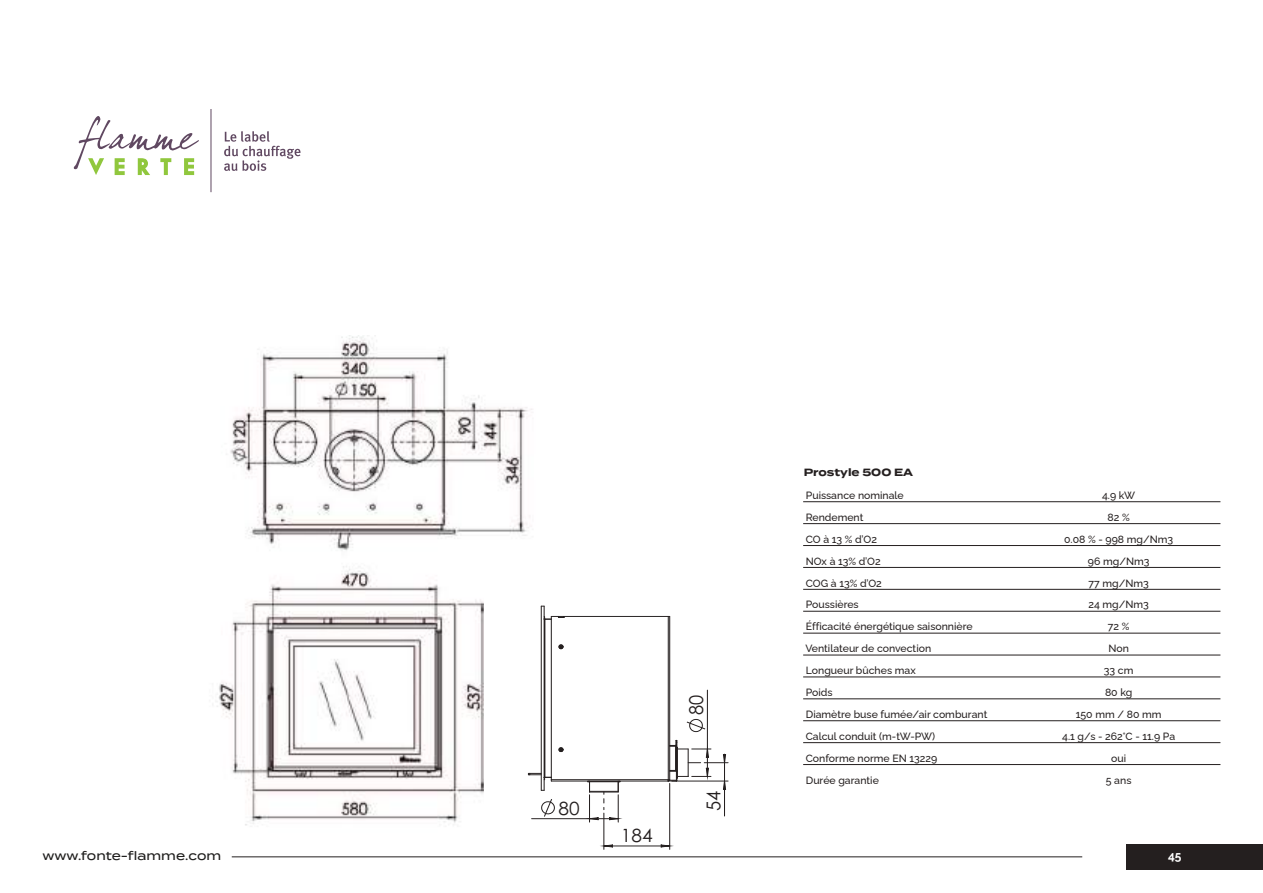
<style>
.page{position:relative;width:1263px;height:893px;background:#fff}
.page>*{position:absolute;margin:0;border:0;box-sizing:border-box;transform-origin:0 0}
.t1{font:19.2px "Century Gothic";color:#241f1f;scale:.96 1}
.t2{font:18.3px "Century Gothic";color:#241f1f;scale:1.05 1}
.t3{font:500 12px "Termina";color:#1e1d1c}
.t4{font:700 12px "Raleway";color:#fff}
.t5{font:500 10.5px "Raleway";color:#241f1f}
.t6{font:700 10.5px "Termina";color:#241f1f}
</style>
<div class="page">
<img style="left:212px;top:335px;width:320px;height:491px">
<div style="left:484px;top:579px;width:252px;height:275px;background:#fff"></div>
<svg style="left:686px;top:719px;width:20px;height:13px"></svg>
<svg style="left:541px;top:799px;width:14px;height:18px"></svg>
<hr style="left:532px;top:818px;width:57px;height:1px;background:#241f1f">
<hr style="left:707px;top:690px;width:1px;height:59px;background:#241f1f">
<hr style="left:669px;top:783px;width:1px;height:66px;background:#241f1f">
<hr style="left:603px;top:813px;width:1px;height:36px;background:#241f1f">
<hr style="left:724px;top:781px;width:1px;height:35px;background:#241f1f">
<svg style="left:600px;top:844px;width:74px;height:4px"></svg>
<hr style="left:669px;top:616px;width:1px;height:164px;background:#241f1f">
<hr style="left:668px;top:616px;width:1px;height:164px;background:#241f1f">
<hr style="left:551px;top:779px;width:117px;height:1px;background:#241f1f">
<hr style="left:551px;top:616px;width:1px;height:164px;background:#241f1f">
<hr style="left:564px;top:616px;width:104px;height:1px;background:#241f1f">
<hr style="left:551px;top:781px;width:117px;height:1px;background:#241f1f">
<svg style="left:584px;top:780px;width:40px;height:42px"></svg>
<svg style="left:558px;top:747px;width:6px;height:5px"></svg>
<svg style="left:558px;top:644px;width:6px;height:6px"></svg>
<hr style="left:541px;top:606px;width:1px;height:184px;background:#241f1f">
<hr style="left:544px;top:606px;width:1px;height:184px;background:#241f1f">
<svg style="left:667px;top:739px;width:61px;height:57px"></svg>
<svg style="left:527px;top:772px;width:25px;height:10px"></svg>
<svg style="left:544px;top:616px;width:21px;height:4px"></svg>
<hr style="left:803px;top:501px;width:417px;height:1px;background:#241f1f">
<hr style="left:803px;top:523px;width:417px;height:1px;background:#241f1f">
<hr style="left:803px;top:545px;width:417px;height:1px;background:#241f1f">
<hr style="left:803px;top:567px;width:417px;height:1px;background:#241f1f">
<hr style="left:803px;top:589px;width:417px;height:1px;background:#241f1f">
<hr style="left:803px;top:611px;width:417px;height:1px;background:#241f1f">
<hr style="left:803px;top:633px;width:417px;height:1px;background:#241f1f">
<hr style="left:803px;top:655px;width:417px;height:1px;background:#241f1f">
<hr style="left:803px;top:677px;width:417px;height:1px;background:#241f1f">
<hr style="left:803px;top:698px;width:417px;height:1px;background:#241f1f">
<hr style="left:803px;top:720px;width:417px;height:1px;background:#241f1f">
<hr style="left:803px;top:742px;width:417px;height:1px;background:#241f1f">
<hr style="left:803px;top:764px;width:417px;height:1px;background:#241f1f">
<div style="left:1127px;top:844px;width:136px;height:26px;background:#241f1f"></div>
<hr style="left:232px;top:856px;width:850px;height:1px;background:#241f1f">
<hr style="left:211px;top:109px;width:1px;height:83px;background:#604861">
<svg style="left:224px;top:131px;width:76px;height:40px"></svg>
<svg style="left:73px;top:116px;width:126px;height:59px"></svg>
<h1 class="t1" style="left:689px;top:715px;width:23px;rotate:-90deg">80</h1>
<h2 class="t2" style="left:558px;top:801px;width:22px">80</h2>
<h1 class="t1" style="left:706px;top:811px;width:23px;rotate:-90deg">54</h1>
<h2 class="t2" style="left:621px;top:828px;width:32px">184</h2>
<p class="t6" style="left:804px;top:468px;width:111px">Prostyle 500 EA</p>
<p class="t5" style="left:806px;top:489px;width:99px">Puissance nominale</p>
<p class="t5" style="left:1102px;top:489px;width:35px">4.9 kW</p>
<p class="t5" style="left:806px;top:511px;width:59px">Rendement</p>
<p class="t5" style="left:1107px;top:511px;width:24px">82 %</p>
<p class="t5" style="left:806px;top:533px;width:73px">CO à 13 % d’O2</p>
<p class="t5" style="left:1064px;top:533px;width:111px">0.08 % - 998 mg/Nm3</p>
<p class="t5" style="left:806px;top:555px;width:76px">NOx à 13% d’O2</p>
<p class="t5" style="left:1088px;top:555px;width:63px">96 mg/Nm3</p>
<p class="t5" style="left:806px;top:577px;width:78px">COG à 13% d’O2</p>
<p class="t5" style="left:1088px;top:577px;width:62px">77 mg/Nm3</p>
<p class="t5" style="left:806px;top:598px;width:54px">Poussières</p>
<p class="t5" style="left:1088px;top:598px;width:62px">24 mg/Nm3</p>
<p class="t5" style="left:806px;top:620px;width:168px">Éfficacité énergétique saisonnière</p>
<p class="t5" style="left:1108px;top:620px;width:23px">72 %</p>
<p class="t5" style="left:805px;top:642px;width:127px">Ventilateur de convection</p>
<p class="t5" style="left:1108px;top:642px;width:22px">Non</p>
<p class="t5" style="left:806px;top:664px;width:111px">Longueur bûches max</p>
<p class="t5" style="left:1104px;top:664px;width:31px">33 cm</p>
<p class="t5" style="left:806px;top:686px;width:28px">Poids</p>
<p class="t5" style="left:1105px;top:686px;width:29px">80 kg</p>
<p class="t5" style="left:806px;top:708px;width:183px">Diamètre buse fumée/air comburant</p>
<p class="t5" style="left:1076px;top:708px;width:87px">150 mm / 80 mm</p>
<p class="t5" style="left:806px;top:730px;width:131px">Calcul conduit (m-tW-PW)</p>
<p class="t5" style="left:1062px;top:730px;width:114px">4.1 g/s - 262°C - 11.9 Pa</p>
<p class="t5" style="left:806px;top:752px;width:133px">Conforme norme EN 13229</p>
<p class="t5" style="left:1111px;top:752px;width:17px">oui</p>
<p class="t5" style="left:806px;top:774px;width:75px">Durée garantie</p>
<p class="t5" style="left:1106px;top:774px;width:27px">5 ans</p>
<p class="t3" style="left:43px;top:851px;width:180px">www.fonte-flamme.com</p>
<p class="t4" style="left:1168px;top:848px;width:15px">45</p>
</div>
